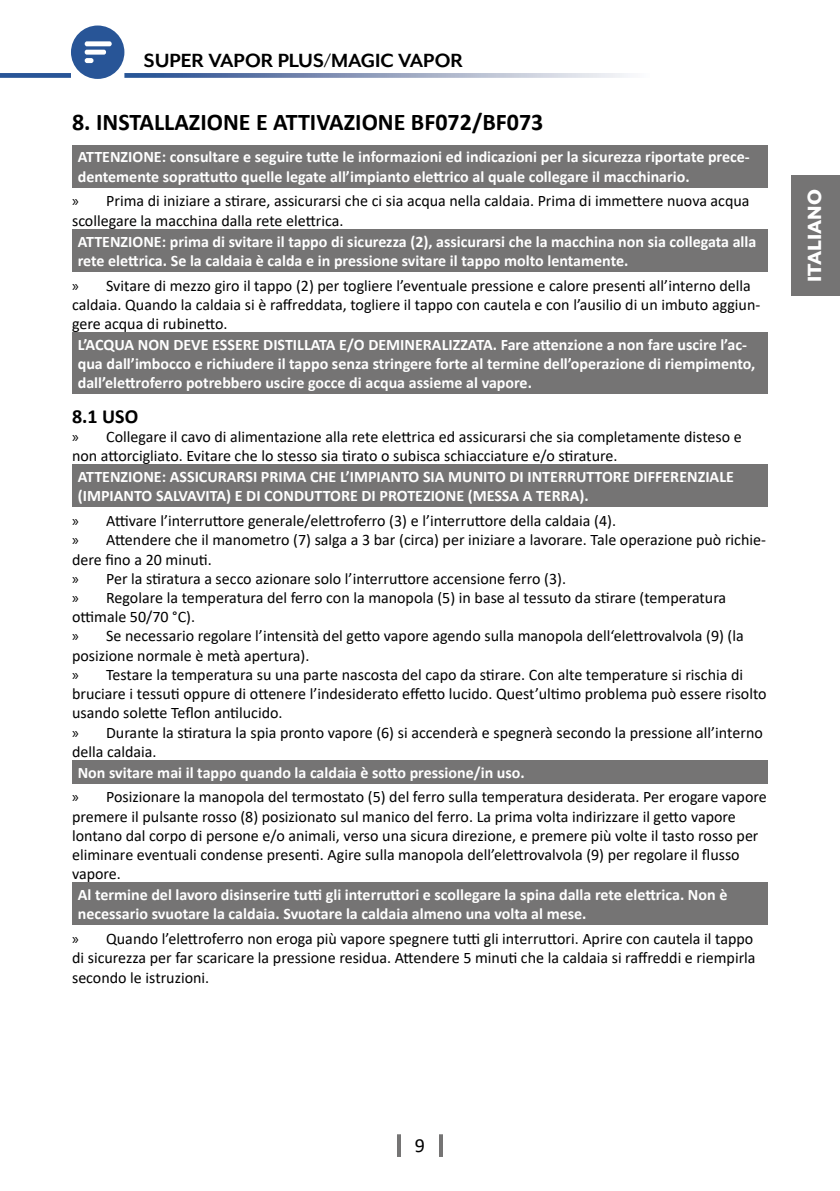
<style>
.page{position:relative;width:840px;height:1191px;background:#fff}
.page>*{position:absolute;margin:0;border:0;box-sizing:border-box;transform-origin:0 0}
.t1{font:700 24px "Calibri";color:#000}
.t2{font:700 22px "Mr Eaves XL Mod OT";color:#000}
.t3{font:800 22px "Mr Eaves XL Mod OT";color:#fff}
.t4{font:700 20px "Calibri";color:#000}
.t5{font:20px "Calibri";color:#000}
.t6{font:16px/19.2px "Calibri";color:#000}
.t7{font:700 16px/19.2px "Calibri";color:#fff}
.s1{font-family:"Myriad Pro"}
.s2{font-weight:700;color:#fff}
</style>
<div class="page">
<svg style="left:71px;top:26px;width:53px;height:53px"></svg>
<svg style="left:124px;top:73px;width:504px;height:5px;background:#92a2c1"></svg>
<div style="left:0;top:73px;width:71px;height:5px;background:#285597"></div>
<hr style="left:397px;top:1134px;width:4px;height:23px;background:#757474">
<hr style="left:439px;top:1134px;width:4px;height:23px;background:#757474">
<div style="left:791px;top:175px;width:48px;height:121px;background:#757474"></div>
<div style="left:72px;top:145px;width:695px;height:42px;background:#757474"></div>
<div style="left:72px;top:229px;width:695px;height:42px;background:#757474"></div>
<div style="left:72px;top:332px;width:695px;height:62px;background:#757474"></div>
<div style="left:72px;top:464px;width:695px;height:43px;background:#757474"></div>
<div style="left:72px;top:760px;width:695px;height:23px;background:#757474"></div>
<div style="left:72px;top:882px;width:695px;height:43px;background:#757474"></div>
<h2 class="t2" style="left:144px;top:49px;width:320px">SUPER VAPOR PLUS/MAGIC VAPOR</h2>
<h1 class="t1" style="left:72px;top:105px;width:472px">8. INSTALLAZIONE E ATTIVAZIONE BF072/BF073</h1>
<p class="t7" style="left:78px;top:147px;width:673px">ATTENZIONE: consultare e seguire tutte le informazioni ed indicazioni per la sicurezza riportate prece&shy;dentemente soprattutto quelle legate all’impianto elettrico al quale collegare il macchinario.</p>
<p class="t6" style="left:72px;top:191px;width:678px"><span class="s1">»</span> Prima di iniziare a stirare, assicurarsi che ci sia acqua nella caldaia. Prima di immettere nuova acqua scollegare la macchina dalla rete elettrica.</p>
<p class="t7" style="left:78px;top:231px;width:679px">ATTENZIONE: prima di svitare il tappo di sicurezza (2), assicurarsi che la macchina non sia collegata alla rete elettrica. Se la caldaia è calda e in pressione svitare il tappo molto lentamente.</p>
<p class="t6" style="left:72px;top:275px;width:689px"><span class="s1">»</span> Svitare di mezzo giro il tappo (2) per togliere l’eventuale pressione e calore presenti all’interno della caldaia. Quando la caldaia si è raffreddata, togliere il tappo con cautela e con l’ausilio di un imbuto aggiun&shy;gere acqua di rubinetto.</p>
<p class="t7" style="left:78px;top:335px;width:678px">L’ACQUA NON DEVE ESSERE DISTILLATA E/O DEMINERALIZZATA. Fare attenzione a non fare uscire l’ac&shy;qua dall’imbocco e richiudere il tappo senza stringere forte al termine dell’operazione di riempimento, dall’elettroferro potrebbero uscire gocce di acqua assieme al vapore.</p>
<p class="t4" style="left:72px;top:402px;width:68px">8.1 USO</p>
<p class="t6" style="left:72px;top:427px;width:671px"><span class="s1">»</span> Collegare il cavo di alimentazione alla rete elettrica ed assicurarsi che sia completamente disteso e non attorcigliato. Evitare che lo stesso sia tirato o subisca schiacciature e/o stirature.</p>
<p class="t7" style="left:78px;top:467px;width:657px">ATTENZIONE: ASSICURARSI PRIMA CHE L’IMPIANTO SIA MUNITO DI INTERRUTTORE DIFFERENZIALE (IMPIANTO SALVAVITA) E DI CONDUTTORE DI PROTEZIONE (MESSA A TERRA).</p>
<p class="t6" style="left:72px;top:511px;width:695px"><span class="s1">»</span> Attivare l’interruttore generale/elettroferro (3) e l’interruttore della caldaia (4).<br><span class="s1">»</span> Attendere che il manometro (7) salga a 3 bar (circa) per iniziare a lavorare. Tale operazione può richie&shy;dere fino a 20 minuti.<br><span class="s1">»</span> Per la stiratura a secco azionare solo l’interruttore accensione ferro (3).<br><span class="s1">»</span> Regolare la temperatura del ferro con la manopola (5) in base al tessuto da stirare (temperatura ottimale 50/70 °C).<br><span class="s1">»</span> Se necessario regolare l’intensità del getto vapore agendo sulla manopola dell‘elettrovalvola (9) (la posizione normale è metà apertura).<br><span class="s1">»</span> Testare la temperatura su una parte nascosta del capo da stirare. Con alte temperature si rischia di bruciare i tessuti oppure di ottenere l’indesiderato effetto lucido. Quest’ultimo problema può essere risolto usando solette Teflon antilucido.<br><span class="s1">»</span> Durante la stiratura la spia pronto vapore (6) si accenderà e spegnerà secondo la pressione all’interno della caldaia.</p>
<p class="t6" style="left:72px;top:759px;width:695px;line-height:24.8px;text-indent:6px"><span class="s2">Non svitare mai il tappo quando la caldaia è sotto pressione/in uso.<br></span><span class="s1">»</span> Posizionare la manopola del termostato (5) del ferro sulla temperatura desiderata. Per erogare vapore</p>
<p class="t6" style="left:72px;top:806px;width:687px">premere il pulsante rosso (8) posizionato sul manico del ferro. La prima volta indirizzare il getto vapore lontano dal corpo di persone e/o animali, verso una sicura direzione, e premere più volte il tasto rosso per eliminare eventuali condense presenti. Agire sulla manopola dell’elettrovalvola (9) per regolare il flusso vapore.</p>
<p class="t7" style="left:78px;top:885px;width:650px">Al termine del lavoro disinserire tutti gli interruttori e scollegare la spina dalla rete elettrica. Non è necessario svuotare la caldaia. Svuotare la caldaia almeno una volta al mese.</p>
<p class="t6" style="left:72px;top:929px;width:684px"><span class="s1">»</span> Quando l’elettroferro non eroga più vapore spegnere tutti gli interruttori. Aprire con cautela il tappo di sicurezza per far scaricare la pressione residua. Attendere 5 minuti che la caldaia si raffreddi e riempirla secondo le istruzioni.</p>
<h2 class="t3" style="left:803px;top:282px;width:94px;rotate:-90deg">ITALIANO</h2>
<p class="t5" style="left:414px;top:1131px;width:12px">9</p>
</div>
